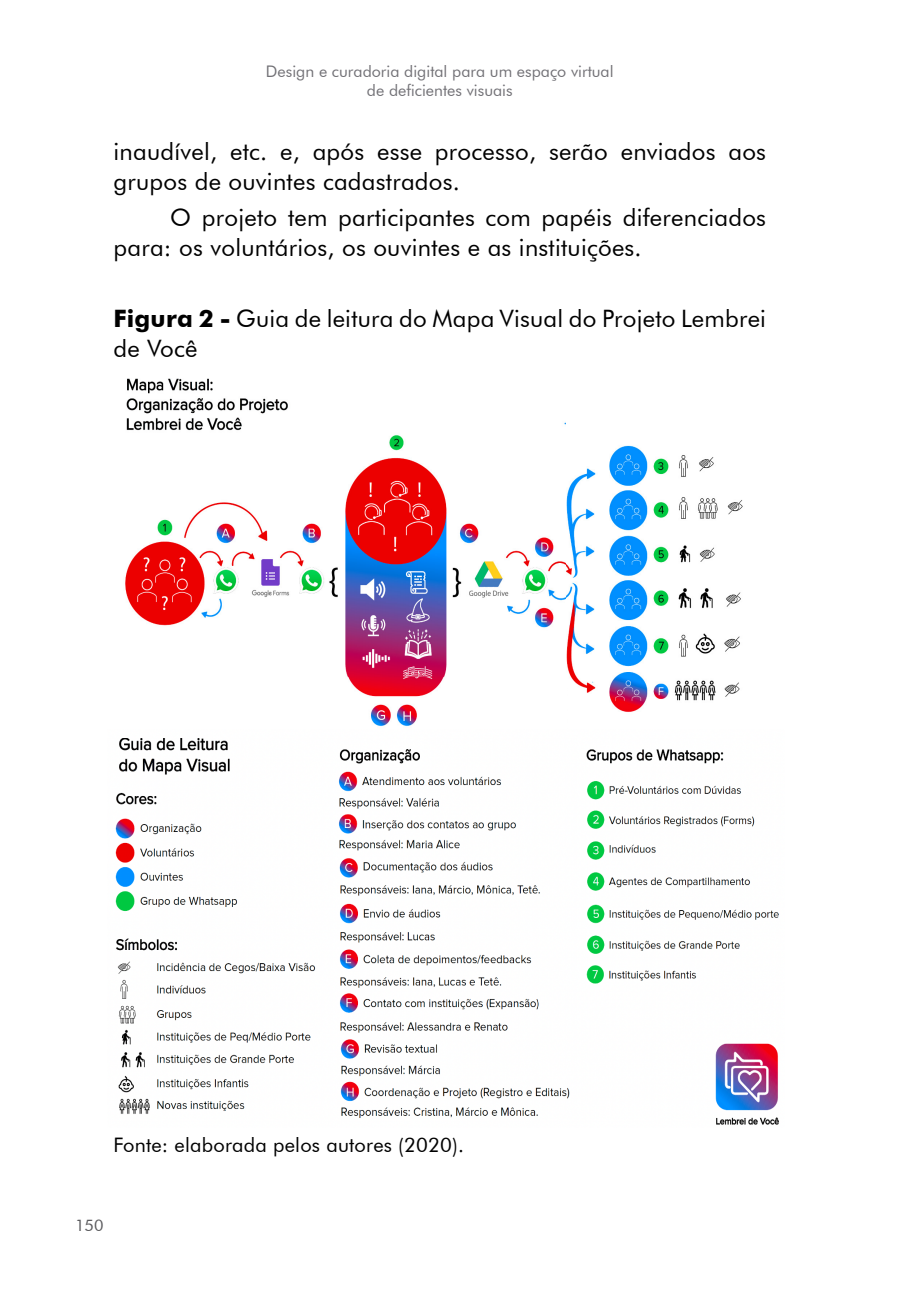
<style>
.page{position:relative;width:908px;height:1304px;background:#fff}
.page>*{position:absolute;margin:0;border:0;box-sizing:border-box;transform-origin:0 0}
.t1{font:24px/30px "Futura BT";letter-spacing:.01em;color:#000}
.t2{font:20px "Futura BT";letter-spacing:.01em;color:#000}
.t3{font:16px/19.2px "Futura BT";color:#727176;text-align:center}
.t4{font:16px "Futura BT";color:#5c5c5f}
.s1{font-weight:700}
</style>
<div class="page">
<img style="left:125px;top:378px;width:441px;height:349px">
<img style="left:566px;top:445px;width:177px;height:267px">
<img style="left:115px;top:738px;width:422px;height:380px">
<img style="left:537px;top:749px;width:242px;height:376px">
<p class="t3" style="left:266px;top:62px;width:349px">Design e curadoria digital para um espaço virtual de deficientes visuais</p>
<p class="t1" style="left:113px;top:136px;width:653px">inaudível, etc. e, após esse processo, serão enviados aos grupos de ouvintes cadastrados.</p>
<p class="t1" style="left:113px;top:202px;width:653px;text-indent:57px">O projeto tem participantes com papéis diferenciados para: os voluntários, os ouvintes e as instituições.</p>
<p class="t1" style="left:113px;top:303px;width:653px"><span class="s1">Figura 2 -</span> Guia de leitura do Mapa Visual do Projeto Lembrei de Você</p>
<p class="t2" style="left:113px;top:1132px;width:352px">Fonte: elaborada pelos autores (2020).</p>
<p class="t4" style="left:75px;top:1216px;width:30px">150</p>
</div>
